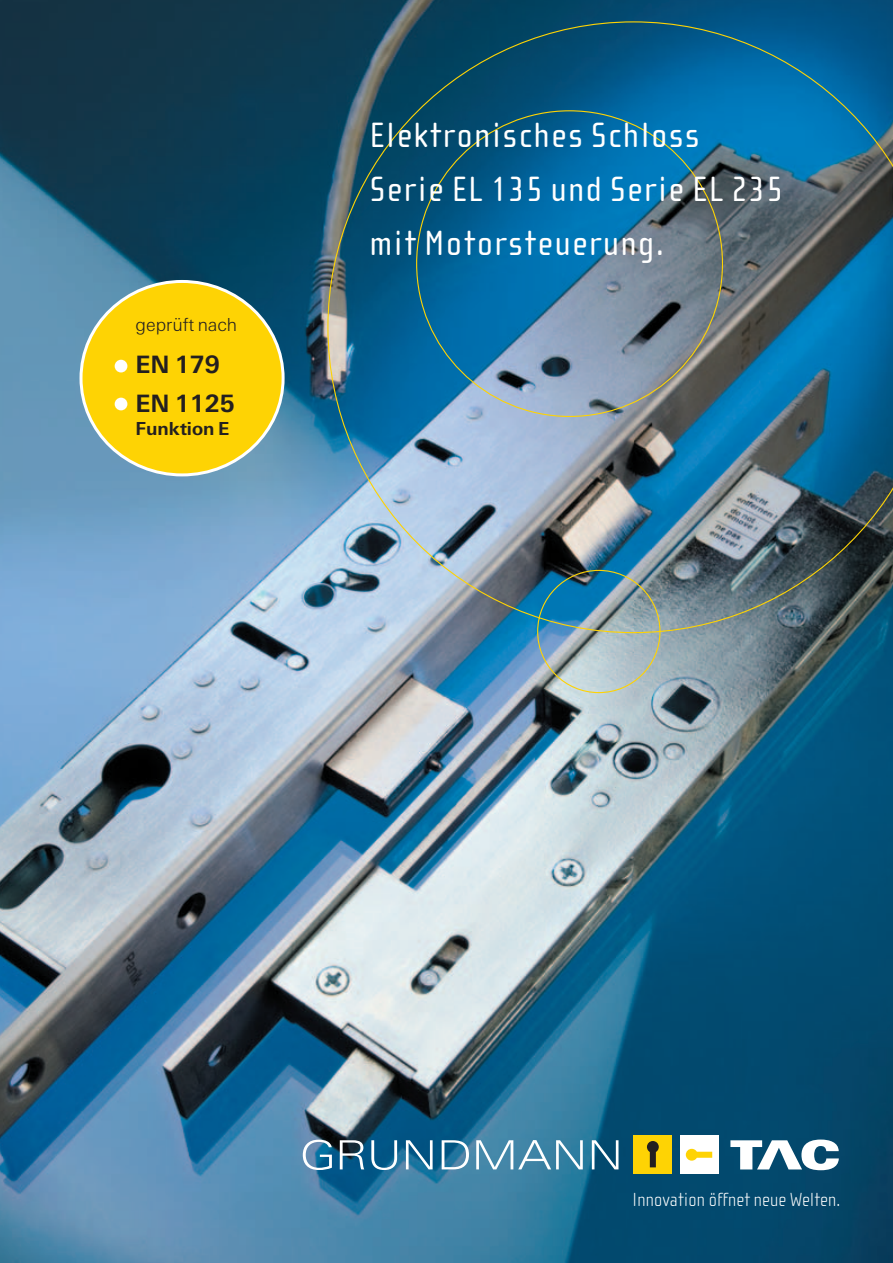
<style>
.page{position:relative;width:893px;height:1263px;background:#fff}
.page>*{position:absolute;margin:0;border:0;box-sizing:border-box;transform-origin:0 0}
.t1{font:36px/54px "Cholla Sans";letter-spacing:.05em;color:#fff}
.t2{font:700 24px/39px "Linotype Univers Basic";color:#231f20}
.t3{font:100 19.5px "Cholla Sans";letter-spacing:.005em;color:#fff}
.t4{font:300 18px "Linotype Univers Basic";color:#231f20}
.t5{font:700 18px "Linotype Univers Basic";color:#231f20}
</style>
<div class="page">
<img style="left:0;top:0;width:892px;height:1263px">
<svg style="left:303px;top:1140px;width:29px;height:30px"></svg>
<svg style="left:340px;top:1140px;width:24px;height:29px"></svg>
<svg style="left:371px;top:1140px;width:26px;height:30px"></svg>
<svg style="left:406px;top:1140px;width:26px;height:29px"></svg>
<svg style="left:441px;top:1140px;width:28px;height:29px"></svg>
<svg style="left:476px;top:1140px;width:106px;height:29px"></svg>
<svg style="left:591px;top:1140px;width:27px;height:29px"></svg>
<div style="left:680px;top:1135px;width:39px;height:39px;background:#fff"></div>
<svg style="left:685px;top:1149px;width:27px;height:12px"></svg>
<div style="left:633px;top:1135px;width:39px;height:39px;background:#fed304"></div>
<svg style="left:647px;top:1141px;width:11px;height:26px"></svg>
<svg style="left:730px;top:1140px;width:108px;height:30px"></svg>
<img style="left:327px;top:21px;width:565px;height:673px">
<div style="left:81px;top:281px;width:202px;height:194px;background:#fed304;border-radius:50%"></div>
<div style="left:115px;top:360px;width:12px;height:12px;background:#fff;border-radius:50%"></div>
<div style="left:115px;top:398px;width:12px;height:12px;background:#fff;border-radius:50%"></div>
<p class="t4" style="left:136px;top:319px;width:103px">geprüft nach</p>
<p class="t2" style="left:136px;top:347px;width:101px">EN 179<br>EN 1125</p>
<p class="t5" style="left:136px;top:420px;width:95px">Funktion E</p>
<p class="t1" style="left:370px;top:111px;width:414px">Elektronisches Schloss<br>Serie EL 135 und Serie EL 235 mit Motorsteuerung.</p>
<p class="t3" style="left:632px;top:1192px;width:210px">Innovation öffnet neue Welten.</p>
</div>
